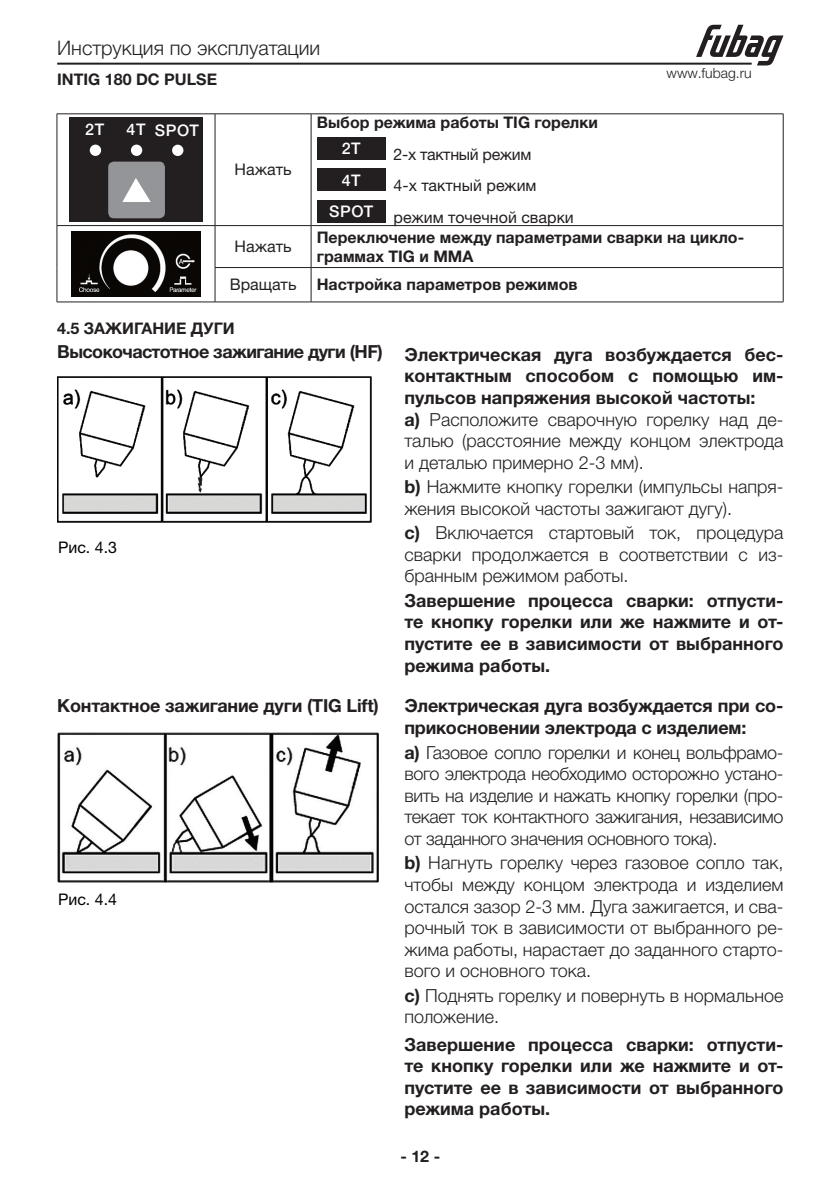
<style>
.page{position:relative;width:839px;height:1188px;background:#fff}
.page>*{position:absolute;margin:0;border:0;box-sizing:border-box;transform-origin:0 0}
.t1{font:300 20px "Helvetica Neue LTW1 G";color:#231f20}
.t2{font:300 18px/21.6px "Helvetica Neue LTW1 G";color:#231f20;text-align:justify}
.t3{font:700 18px/21.6px "Helvetica Neue LTW1 G";letter-spacing:-.01em;color:#231f20}
.t4{font:700 18px "Helvetica Neue LTW1 G";letter-spacing:-.03em;color:#231f20}
.t5{font:700 16px/26px "Helvetica Neue LTW1 G";color:#231f20}
.t6{font:16px "Helvetica Neue LTW1 G";color:#231f20}
.t7{font:16px "Helvetica Neue LTW1 G";letter-spacing:-.02em;color:#231f20}
.t8{font:16px "Helvetica Neue LTW1 G";color:#000}
.t9{font:500 16px "Helvetica Neue LTW1 G";letter-spacing:.04em;color:#fff}
.t10{font:300 14px "Helvetica Neue LTW1 G";color:#231f20}
.s1{font-weight:500;color:#fff}
.s2{font-weight:300}
.s3{font-weight:700}
</style>
<div class="page">
<hr style="left:57px;top:63px;width:694px;height:2px;background:#231f20">
<svg style="left:696px;top:25px;width:87px;height:40px"></svg>
<img style="left:57px;top:376px;width:314px;height:147px">
<hr style="left:57px;top:113px;width:158px;height:1px;background:#231f20">
<hr style="left:57px;top:114px;width:1px;height:111px;background:#231f20">
<hr style="left:215px;top:113px;width:96px;height:1px;background:#231f20">
<hr style="left:215px;top:114px;width:1px;height:111px;background:#231f20">
<hr style="left:311px;top:113px;width:472px;height:1px;background:#231f20">
<hr style="left:311px;top:114px;width:1px;height:111px;background:#231f20">
<hr style="left:782px;top:114px;width:1px;height:111px;background:#231f20">
<hr style="left:57px;top:225px;width:158px;height:1px;background:#231f20">
<hr style="left:57px;top:226px;width:1px;height:42px;background:#231f20">
<hr style="left:215px;top:225px;width:96px;height:1px;background:#231f20">
<hr style="left:215px;top:226px;width:1px;height:41px;background:#231f20">
<hr style="left:311px;top:225px;width:472px;height:1px;background:#231f20">
<hr style="left:311px;top:226px;width:1px;height:41px;background:#231f20">
<hr style="left:782px;top:226px;width:1px;height:41px;background:#231f20">
<hr style="left:57px;top:268px;width:1px;height:34px;background:#231f20">
<hr style="left:215px;top:267px;width:96px;height:1px;background:#231f20">
<hr style="left:215px;top:268px;width:1px;height:34px;background:#231f20">
<hr style="left:311px;top:267px;width:472px;height:1px;background:#231f20">
<hr style="left:311px;top:268px;width:1px;height:34px;background:#231f20">
<hr style="left:782px;top:268px;width:1px;height:34px;background:#231f20">
<hr style="left:57px;top:302px;width:158px;height:1px;background:#231f20">
<hr style="left:215px;top:302px;width:96px;height:1px;background:#231f20">
<hr style="left:311px;top:302px;width:472px;height:1px;background:#231f20">
<div style="left:69px;top:118px;width:134px;height:104px;background:#231f20"></div>
<div style="left:108px;top:162px;width:57px;height:56px;background:#939598;border-radius:6px"></div>
<svg style="left:122px;top:178px;width:29px;height:24px"></svg>
<div style="left:90px;top:145px;width:11px;height:11px;background:#fff;border-radius:50%"></div>
<div style="left:131px;top:145px;width:11px;height:11px;background:#fff;border-radius:50%"></div>
<div style="left:317px;top:137px;width:68px;height:23px;background:#231f20"></div>
<div style="left:317px;top:168px;width:68px;height:23px;background:#231f20"></div>
<div style="left:317px;top:200px;width:68px;height:23px;background:#231f20"></div>
<img style="left:71px;top:231px;width:130px;height:65px">
<img style="left:57px;top:732px;width:321px;height:150px">
<div style="left:172px;top:145px;width:11px;height:11px;background:#fff;border-radius:50%"></div>
<p class="t1" style="left:57px;top:36px;width:264px">Инструкция по эксплуатации</p>
<p class="t5" style="left:57px;top:66px;width:161px">INTIG 180 DC PULSE</p>
<p class="t10" style="left:666px;top:65px;width:87px">www.fubag.ru</p>
<p class="t9" style="left:85px;top:120px;width:21px">2T</p>
<p class="t9" style="left:127px;top:120px;width:21px">4T</p>
<p class="t9" style="left:155px;top:120px;width:46px">SPOT</p>
<p class="t6" style="left:234px;top:160px;width:58px">Нажать</p>
<p class="t5" style="left:341px;top:109px;width:258px;text-indent:-25px">Выбор режима работы TIG горелки<br><span class="s1">2T</span></p>
<p class="t7" style="left:393px;top:144px;width:139px">2-х тактный режим</p>
<p class="t9" style="left:341px;top:170px;width:21px">4T</p>
<p class="t6" style="left:393px;top:176px;width:144px">4-х тактный режим</p>
<p class="t9" style="left:329px;top:202px;width:46px">SPOT</p>
<p class="t6" style="left:393px;top:207px;width:182px">режим точечной сварки</p>
<p class="t6" style="left:234px;top:237px;width:58px">Нажать</p>
<p class="t5" style="left:317px;top:227px;width:429px;line-height:19.2px">Переключение между параметрами сварки на цикло&shy;граммах TIG и MMA</p>
<p class="t6" style="left:230px;top:275px;width:68px">Вращать</p>
<p class="t5" style="left:317px;top:272px;width:262px">Настройка параметров режимов</p>
<p class="t5" style="left:57px;top:315px;width:179px">4.5 ЗАЖИГАНИЕ ДУГИ</p>
<p class="t4" style="left:57px;top:341px;width:327px">Высокочастотное зажигание дуги (HF)</p>
<p class="t8" style="left:58px;top:538px;width:60px">Рис. 4.3</p>
<p class="t3" style="left:57px;top:695px;width:323px">Контактное зажигание дуги (TIG Lift)</p>
<p class="t8" style="left:58px;top:889px;width:60px">Рис. 4.4</p>
<p class="t3" style="left:404px;top:343px;width:380px">Электрическая дуга возбуждается бес&shy;контактным способом с помощью им&shy;пульсов напряжения высокой частоты:<br>a) <span class="s2">Расположите сварочную горелку над де&shy;талью (расстояние между концом электрода и деталью примерно 2-3 мм).</span></p>
<p class="t2" style="left:404px;top:476px;width:380px"><span class="s3">b)</span> Нажмите кнопку горелки (импульсы напря&shy;жения высокой частоты зажигают дугу).</p>
<p class="t2" style="left:404px;top:522px;width:380px"><span class="s3">c)</span> Включается стартовый ток, процедура сварки продолжается в соответствии с из&shy;бранным режимом работы.</p>
<p class="t3" style="left:404px;top:589px;width:380px;text-align:justify">Завершение процесса сварки: отпусти&shy;те кнопку горелки или же нажмите и от&shy;пустите ее в зависимости от выбранного режима работы.</p>
<p class="t3" style="left:404px;top:695px;width:380px">Электрическая дуга возбуждается при со&shy;прикосновении электрода с изделием:</p>
<p class="t2" style="left:404px;top:741px;width:380px"><span class="s3">a)</span> Газовое сопло горелки и конец вольфрамо&shy;вого электрода необходимо осторожно устано&shy;вить на изделие и нажать кнопку горелки (про&shy;текает ток контактного зажигания, независимо от заданного значения основного тока).</p>
<p class="t2" style="left:404px;top:852px;width:380px"><span class="s3">b)</span> Нагнуть горелку через газовоe сопло так, чтобы между концом электрода и изделием остался зазор 2-3 мм. Дуга зажигается, и сва&shy;рочный ток в зависимости от выбранного ре&shy;жима работы, нарастает до заданного старто&shy;вого и основного тока.</p>
<p class="t2" style="left:404px;top:984px;width:380px"><span class="s3">c)</span> Поднять горелку и повернуть в нормальное положение.</p>
<p class="t3" style="left:404px;top:1033px;width:380px;text-align:justify">Завершение процесса сварки: отпусти&shy;те кнопку горелки или же нажмите и от&shy;пустите ее в зависимости от выбранного режима работы.</p>
<p class="t5" style="left:400px;top:1143px;width:41px">- 12 -</p>
</div>
